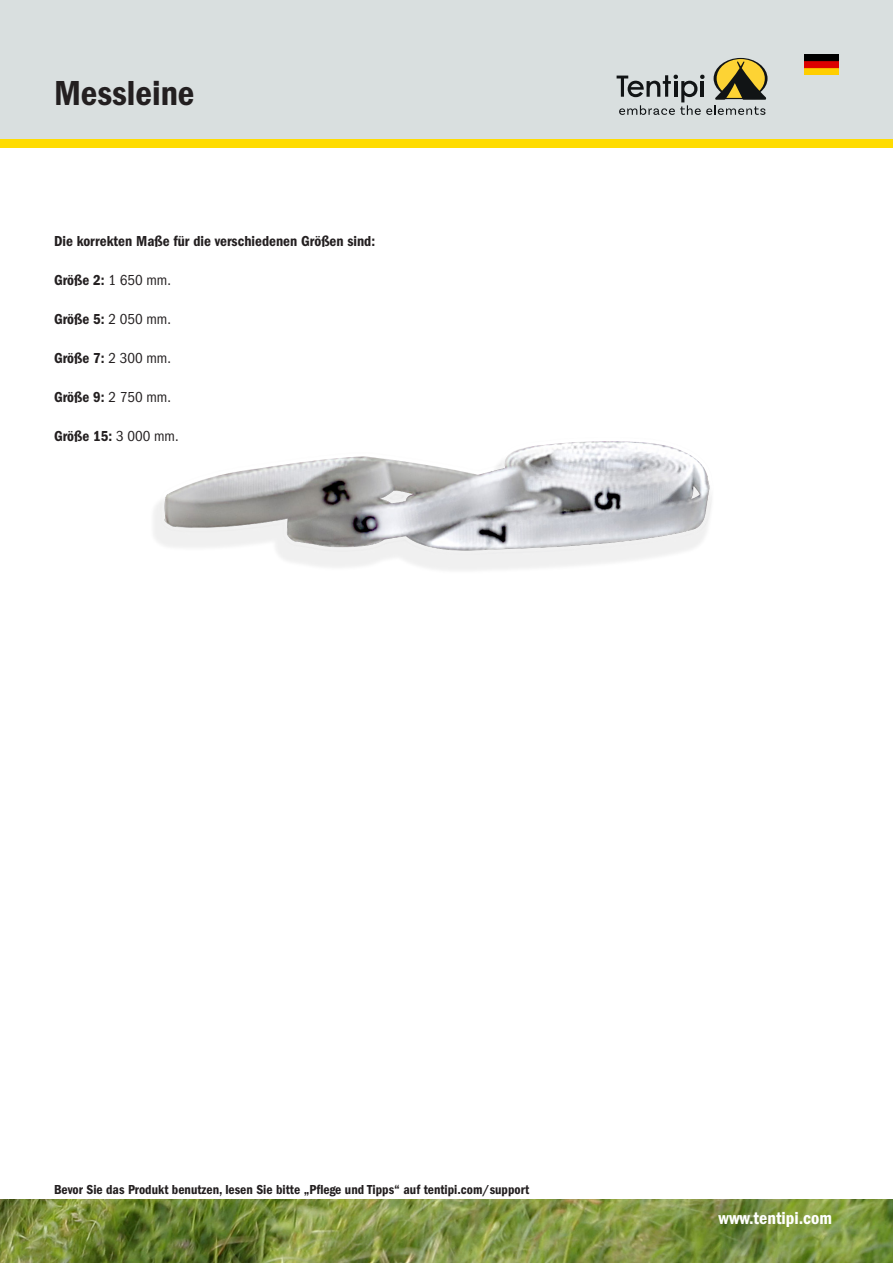
<style>
.page{position:relative;width:893px;height:1263px;background:#fff}
.page>*{position:absolute;margin:0;border:0;box-sizing:border-box;transform-origin:0 0}
.Tentipi_Huvudrubrik{font:36px "ITC Franklin Gothic Std Dm Cd";color:#231f20}
.t1{font:18px "ITC Franklin Gothic Std Dm Cd";color:#fff}
.Tentipi_Brödtext{font:15px "ITC Franklin Gothic Std Dm Cd";color:#231f20}
.Tentipi_Rubrik__Bröd{font:15px "ITC Franklin Gothic Std Dm Cd";color:#231f20}
.Tentipi_Brödtext-2{font:13.5px "ITC Franklin Gothic Std Dm Cd";color:#231f20}
.s1{font-family:"ITC Franklin Gothic Std";font-stretch:condensed}
</style>
<div class="page">
<img style="left:0;top:1199px;width:893px;height:64px">
<div style="left:0;top:0;width:893px;height:139px;background:#d9dfdf"></div>
<div style="left:0;top:139px;width:893px;height:8px;background:#ffdc01"></div>
<svg style="left:617px;top:58px;width:150px;height:57px"></svg>
<img style="left:154px;top:441px;width:558px;height:129px">
<img style="left:805px;top:54px;width:34px;height:21px">
<p class="Tentipi_Huvudrubrik" style="left:54px;top:73px;width:142px">Messleine</p>
<p class="Tentipi_Rubrik__Bröd" style="left:54px;top:233px;width:323px">Die korrekten Maße für die verschiedenen Größen sind:</p>
<p class="Tentipi_Brödtext" style="left:54px;top:272px;width:119px">Größe 2: <span class="s1">1 650 mm.</span></p>
<p class="Tentipi_Brödtext" style="left:54px;top:311px;width:119px">Größe 5: <span class="s1">2 050 mm.</span></p>
<p class="Tentipi_Brödtext" style="left:54px;top:350px;width:119px">Größe 7: <span class="s1">2 300 mm.</span></p>
<p class="Tentipi_Brödtext" style="left:54px;top:389px;width:119px">Größe 9: <span class="s1">2 750 mm.</span></p>
<p class="Tentipi_Brödtext" style="left:54px;top:428px;width:126px">Größe 15: <span class="s1">3 000 mm.</span></p>
<p class="Tentipi_Brödtext-2" style="left:54px;top:1181px;width:477px">Bevor Sie das Produkt benutzen, lesen Sie bitte „Pflege und Tipps“ auf tentipi.com/support</p>
<h2 class="t1" style="left:719px;top:1208px;width:115px">www.tentipi.com</h2>
</div>
